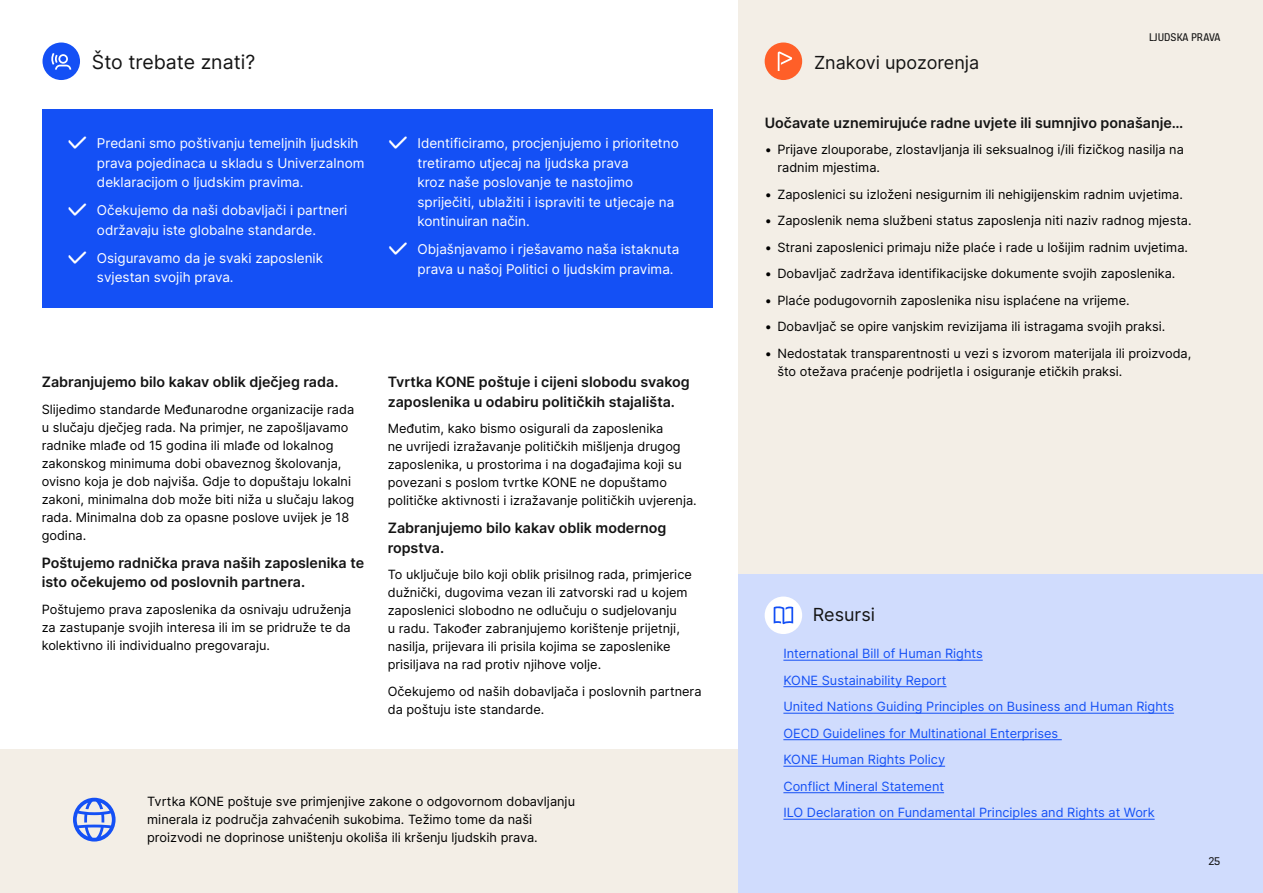
<style>
.page{position:relative;width:1263px;height:893px;background:#fff}
.page>*{position:absolute;margin:0;border:0;box-sizing:border-box;transform-origin:0 0}
.t1{font:19.5px "Inter";color:#141414}
.t2{font:18px "Inter";color:#141414}
.t3{font:600 14.25px/19.5px "Inter";color:#141414}
.t4{font:13.5px/19.5px "Inter";color:#fff}
.t5{font:12.75px/18px "Inter";color:#000}
.t6{font:12.75px/26.5px "Inter";color:#1450f5}
.t7{font:12px "KONE Information";color:#141414}
.s1{font-family:"KONE Information";font-size:28.5px}
</style>
<div class="page">
<div style="left:0;top:750px;width:738px;height:143px;background:#f3eee6"></div>
<div style="left:738px;top:0;width:525px;height:893px;background:#f3eee6"></div>
<div style="left:738px;top:574px;width:525px;height:319px;background:#d0dcfd"></div>
<div style="left:43px;top:43px;width:37px;height:37px;background:#1450f5;border-radius:50%"></div>
<svg style="left:51px;top:53px;width:20px;height:17px"></svg>
<div style="left:765px;top:43px;width:37px;height:37px;background:#ff5f28;border-radius:50%"></div>
<svg style="left:778px;top:52px;width:14px;height:19px"></svg>
<div style="left:765px;top:596px;width:37px;height:38px;background:#fff;border-radius:50%"></div>
<svg style="left:774px;top:606px;width:19px;height:18px"></svg>
<svg style="left:73px;top:798px;width:43px;height:43px"></svg>
<hr style="left:783px;top:660px;width:200px;height:1px;background:#1450f5">
<hr style="left:783px;top:686px;width:163px;height:1px;background:#1450f5">
<hr style="left:783px;top:713px;width:391px;height:1px;background:#1450f5">
<hr style="left:783px;top:739px;width:279px;height:1px;background:#1450f5">
<hr style="left:783px;top:766px;width:162px;height:1px;background:#1450f5">
<hr style="left:783px;top:792px;width:161px;height:1px;background:#1450f5">
<hr style="left:783px;top:819px;width:372px;height:1px;background:#1450f5">
<div style="left:42px;top:109px;width:670px;height:199px;background:#1450f5"></div>
<h1 class="t1" style="left:92px;top:48px;width:165px">Što trebate znati?</h1>
<h2 class="t2" style="left:814px;top:50px;width:167px">Znakovi upozorenja</h2>
<p class="t7" style="left:1149px;top:29px;width:73px">LJUDSKA PRAVA</p>
<p class="t4" style="left:97px;top:133px;width:269px;text-indent:-30px"><span class="s1">✓</span> Predani smo poštivanju temeljnih ljudskih prava pojedinaca u skladu s Univerzalnom deklaracijom o ljudskim pravima.</p>
<p class="t4" style="left:67px;top:200px;width:282px;text-align:center"><span class="s1">✓</span> Očekujemo da naši dobavljači i partneri održavaju iste globalne standarde.</p>
<p class="t4" style="left:97px;top:248px;width:228px;text-indent:-30px"><span class="s1">✓</span> Osiguravamo da je svaki zaposlenik svjestan svojih prava.</p>
<p class="t4" style="left:417px;top:133px;width:263px;text-indent:-30px"><span class="s1">✓</span> Identificiramo, procjenjujemo i prioritetno tretiramo utjecaj na ljudska prava<br>kroz naše poslovanje te nastojimo spriječiti, ublažiti i ispraviti te utjecaje na kontinuiran način.</p>
<p class="t4" style="left:417px;top:239px;width:263px;text-indent:-30px"><span class="s1">✓</span> Objašnjavamo i rješavamo naša istaknuta prava u našoj Politici o ljudskim pravima.</p>
<p class="t3" style="left:42px;top:372px;width:298px">Zabranjujemo bilo kakav oblik dječjeg rada.</p>
<p class="t5" style="left:42px;top:400px;width:314px">Slijedimo standarde Međunarodne organizacije rada u slučaju dječjeg rada. Na primjer, ne zapošljavamo radnike mlađe od 15 godina ili mlađe od lokalnog zakonskog minimuma dobi obaveznog školovanja, ovisno koja je dob najviša. Gdje to dopuštaju lokalni zakoni, minimalna dob može biti niža u slučaju lakog rada. Minimalna dob za opasne poslove uvijek je 18 godina.</p>
<p class="t3" style="left:42px;top:552px;width:324px">Poštujemo radnička prava naših zaposlenika te isto očekujemo od poslovnih partnera.</p>
<p class="t5" style="left:42px;top:600px;width:311px;text-align:justify">Poštujemo prava zaposlenika da osnivaju udruženja za zastupanje svojih interesa ili im se pridruže te da kolektivno ili individualno pregovaraju.</p>
<p class="t3" style="left:388px;top:372px;width:303px">Tvrtka KONE poštuje i cijeni slobodu svakog zaposlenika u odabiru političkih stajališta.</p>
<p class="t5" style="left:388px;top:419px;width:310px">Međutim, kako bismo osigurali da zaposlenika<br>ne uvrijedi izražavanje političkih mišljenja drugog zaposlenika, u prostorima i na događajima koji su povezani s poslom tvrtke KONE ne dopuštamo političke aktivnosti i izražavanje političkih uvjerenja.</p>
<p class="t3" style="left:388px;top:518px;width:280px">Zabranjujemo bilo kakav oblik modernog ropstva.</p>
<p class="t5" style="left:388px;top:565px;width:306px">To uključuje bilo koji oblik prisilnog rada, primjerice dužnički, dugovima vezan ili zatvorski rad u kojem zaposlenici slobodno ne odlučuju o sudjelovanju<br>u radu. Također zabranjujemo korištenje prijetnji, nasilja, prijevara ili prisila kojima se zaposlenike prisiljava na rad protiv njihove volje.</p>
<p class="t5" style="left:388px;top:682px;width:315px">Očekujemo od naših dobavljača i poslovnih partnera da poštuju iste standarde.</p>
<p class="t5" style="left:147px;top:792px;width:429px">Tvrtka KONE poštuje sve primjenjive zakone o odgovornom dobavljanju minerala iz područja zahvaćenih sukobima. Težimo tome da naši proizvodi ne doprinose uništenju okoliša ili kršenju ljudskih prava.</p>
<p class="t3" style="left:765px;top:112px;width:420px">Uočavate uznemirujuće radne uvjete ili sumnjivo ponašanje…</p>
<p class="t5" style="left:777px;top:140px;width:408px;text-indent:-13px">• Prijave zlouporabe, zlostavljanja ili seksualnog i/ili fizičkog nasilja na radnim mjestima.</p>
<p class="t5" style="left:765px;top:185px;width:420px">• Zaposlenici su izloženi nesigurnim ili nehigijenskim radnim uvjetima.</p>
<p class="t5" style="left:765px;top:211px;width:428px">• Zaposlenik nema službeni status zaposlenja niti naziv radnog mjesta.</p>
<p class="t5" style="left:765px;top:238px;width:425px">• Strani zaposlenici primaju niže plaće i rade u lošijim radnim uvjetima.</p>
<p class="t5" style="left:765px;top:264px;width:412px">• Dobavljač zadržava identifikacijske dokumente svojih zaposlenika.</p>
<p class="t5" style="left:765px;top:291px;width:366px">• Plaće podugovornih zaposlenika nisu isplaćene na vrijeme.</p>
<p class="t5" style="left:765px;top:317px;width:402px">• Dobavljač se opire vanjskim revizijama ili istragama svojih praksi.</p>
<p class="t5" style="left:777px;top:344px;width:415px;text-indent:-13px">• Nedostatak transparentnosti u vezi s izvorom materijala ili proizvoda, što otežava praćenje podrijetla i osiguranje etičkih praksi.</p>
<h2 class="t2" style="left:813px;top:601px;width:64px">Resursi</h2>
<p class="t6" style="left:783px;top:640px;width:392px">International Bill of Human Rights<br>KONE Sustainability Report<br>United Nations Guiding Principles on Business and Human Rights OECD Guidelines for Multinational Enterprises<br>KONE Human Rights Policy<br>Conflict Mineral Statement<br>ILO Declaration on Fundamental Principles and Rights at Work</p>
<p class="t7" style="left:1208px;top:853px;width:14px">25</p>
</div>
